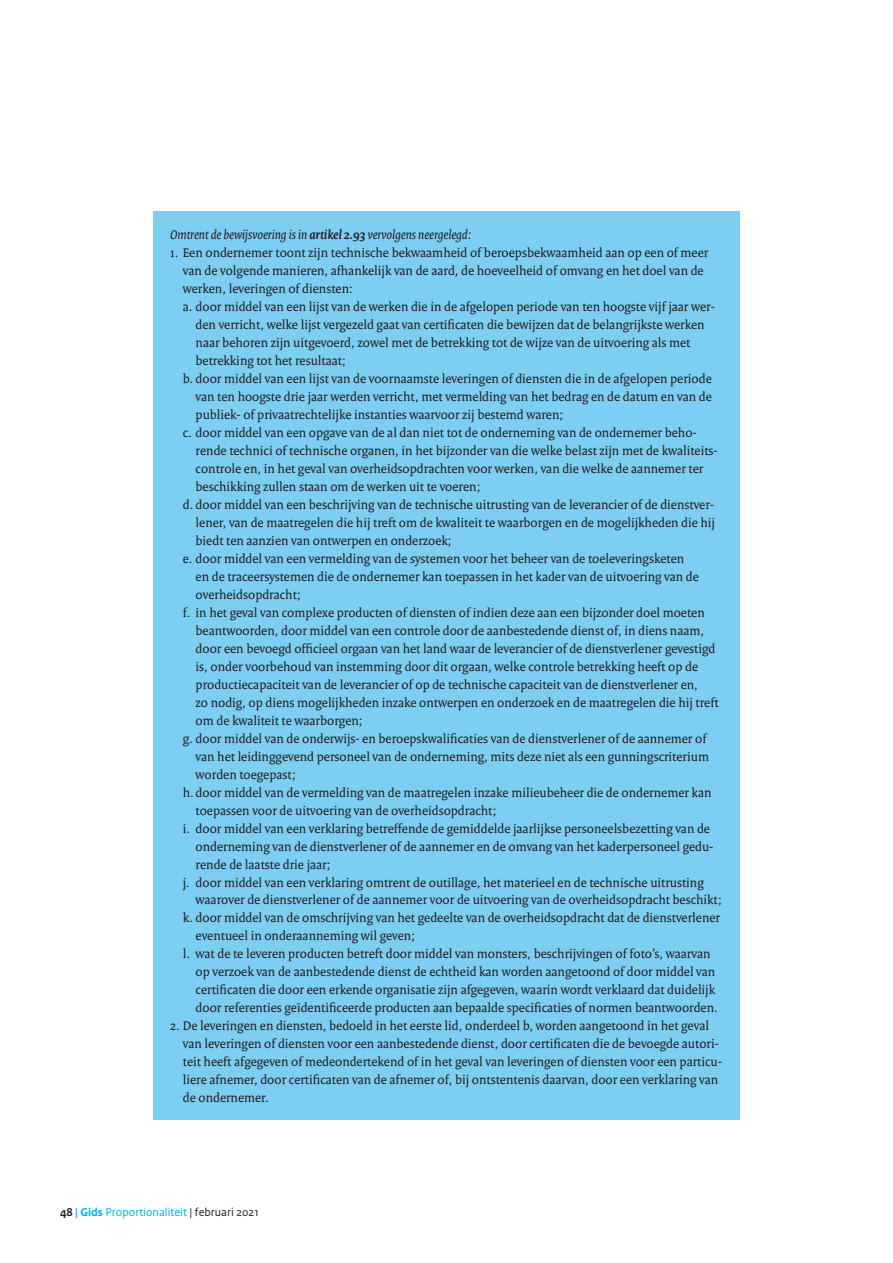
<style>
.page{position:relative;width:893px;height:1263px;background:#fff}
.page>*{position:absolute;margin:0;border:0;box-sizing:border-box;transform-origin:0 0}
.t1{font:13.5px/18px "Rijksoverheid Serif";color:#231f20}
.t2{font:italic 13.5px "Rijksoverheid Serif";color:#231f20}
.t3{font:12px "Rijksoverheid Sans Text";color:#00aeef}
.s1{font-weight:700}
.s2{font-weight:700;color:#231f20}
.s3{color:#231f20}
</style>
<div class="page">
<div style="left:153px;top:212px;width:587px;height:908px;background:#7ccff2"></div>
<p class="t2" style="left:170px;top:226px;width:303px">Omtrent de bewijsvoering is in <span class="s1">artikel 2.93</span> vervolgens neergelegd:</p>
<p class="t1" style="left:170px;top:243px;width:540px">1. Een ondernemer toont zijn technische bekwaamheid of beroepsbekwaamheid aan op een of meer</p>
<p class="t1" style="left:183px;top:261px;width:522px">van de volgende manieren, afhankelijk van de aard, de hoeveelheid of omvang en het doel van de</p>
<p class="t1" style="left:183px;top:279px;width:171px">werken, leveringen of diensten:</p>
<p class="t1" style="left:183px;top:297px;width:533px">a. door middel van een lijst van de werken die in de afgelopen periode van ten hoogste vijf jaar wer-</p>
<p class="t1" style="left:196px;top:315px;width:511px">den verricht, welke lijst vergezeld gaat van certificaten die bewijzen dat de belangrijkste werken</p>
<p class="t1" style="left:196px;top:333px;width:496px">naar behoren zijn uitgevoerd, zowel met de betrekking tot de wijze van de uitvoering als met</p>
<p class="t1" style="left:196px;top:351px;width:152px">betrekking tot het resultaat;</p>
<p class="t1" style="left:183px;top:369px;width:530px">b. door middel van een lijst van de voornaamste leveringen of diensten die in de afgelopen periode</p>
<p class="t1" style="left:196px;top:387px;width:518px">van ten hoogste drie jaar werden verricht, met vermelding van het bedrag en de datum en van de</p>
<p class="t1" style="left:196px;top:405px;width:369px">publiek- of privaatrechtelijke instanties waarvoor zij bestemd waren;</p>
<p class="t1" style="left:183px;top:423px;width:515px">c. door middel van een opgave van de al dan niet tot de onderneming van de ondernemer beho-</p>
<p class="t1" style="left:196px;top:441px;width:523px">rende technici of technische organen, in het bijzonder van die welke belast zijn met de kwaliteits-</p>
<p class="t1" style="left:196px;top:459px;width:509px">controle en, in het geval van overheidsopdrachten voor werken, van die welke de aannemer ter</p>
<p class="t1" style="left:196px;top:477px;width:286px">beschikking zullen staan om de werken uit te voeren;</p>
<p class="t1" style="left:183px;top:495px;width:533px">d. door middel van een beschrijving van de technische uitrusting van de leverancier of de dienstver-</p>
<p class="t1" style="left:196px;top:513px;width:521px">lener, van de maatregelen die hij treft om de kwaliteit te waarborgen en de mogelijkheden die hij</p>
<p class="t1" style="left:196px;top:531px;width:257px">biedt ten aanzien van ontwerpen en onderzoek;</p>
<p class="t1" style="left:183px;top:549px;width:503px">e. door middel van een vermelding van de systemen voor het beheer van de toeleveringsketen</p>
<p class="t1" style="left:196px;top:567px;width:505px">en de traceersystemen die de ondernemer kan toepassen in het kader van de uitvoering van de</p>
<p class="t1" style="left:196px;top:585px;width:107px">overheidsopdracht;</p>
<p class="t1" style="left:183px;top:603px;width:523px">f. in het geval van complexe producten of diensten of indien deze aan een bijzonder doel moeten</p>
<p class="t1" style="left:196px;top:621px;width:510px">beantwoorden, door middel van een controle door de aanbestedende dienst of, in diens naam,</p>
<p class="t1" style="left:196px;top:639px;width:521px">door een bevoegd officieel orgaan van het land waar de leverancier of de dienstverlener gevestigd</p>
<p class="t1" style="left:196px;top:657px;width:504px">is, onder voorbehoud van instemming door dit orgaan, welke controle betrekking heeft op de</p>
<p class="t1" style="left:196px;top:675px;width:504px">productiecapaciteit van de leverancier of op de technische capaciteit van de dienstverlener en,</p>
<p class="t1" style="left:196px;top:693px;width:525px">zo nodig, op diens mogelijkheden inzake ontwerpen en onderzoek en de maatregelen die hij treft</p>
<p class="t1" style="left:196px;top:711px;width:169px">om de kwaliteit te waarborgen;</p>
<p class="t1" style="left:183px;top:729px;width:525px">g. door middel van de onderwijs- en beroepskwalificaties van de dienstverlener of de aannemer of</p>
<p class="t1" style="left:196px;top:747px;width:515px">van het leidinggevend personeel van de onderneming, mits deze niet als een gunningscriterium</p>
<p class="t1" style="left:196px;top:765px;width:102px">worden toegepast;</p>
<p class="t1" style="left:183px;top:783px;width:530px">h.door middel van de vermelding van de maatregelen inzake milieubeheer die de ondernemer kan</p>
<p class="t1" style="left:196px;top:801px;width:302px">toepassen voor de uitvoering van de overheidsopdracht;</p>
<p class="t1" style="left:183px;top:819px;width:529px">i. door middel van een verklaring betreffende de gemiddelde jaarlijkse personeelsbezetting van de</p>
<p class="t1" style="left:196px;top:837px;width:519px">onderneming van de dienstverlener of de aannemer en de omvang van het kaderpersoneel gedu-</p>
<p class="t1" style="left:196px;top:855px;width:136px">rende de laatste drie jaar;</p>
<p class="t1" style="left:183px;top:873px;width:522px">j. door middel van een verklaring omtrent de outillage, het materieel en de technische uitrusting</p>
<p class="t1" style="left:196px;top:891px;width:528px">waarover de dienstverlener of de aannemer voor de uitvoering van de overheidsopdracht beschikt;</p>
<p class="t1" style="left:183px;top:909px;width:539px">k. door middel van de omschrijving van het gedeelte van de overheidsopdracht dat de dienstverlener</p>
<p class="t1" style="left:196px;top:927px;width:221px">eventueel in onderaanneming wil geven;</p>
<p class="t1" style="left:183px;top:945px;width:529px">l. wat de te leveren producten betreft door middel van monsters, beschrijvingen of foto’s, waarvan</p>
<p class="t1" style="left:196px;top:963px;width:521px">op verzoek van de aanbestedende dienst de echtheid kan worden aangetoond of door middel van</p>
<p class="t1" style="left:196px;top:981px;width:521px">certificaten die door een erkende organisatie zijn afgegeven, waarin wordt verklaard dat duidelijk</p>
<p class="t1" style="left:196px;top:999px;width:524px">door referenties geïdentificeerde producten aan bepaalde specificaties of normen beantwoorden.</p>
<p class="t1" style="left:183px;top:1017px;width:540px;text-indent:-13px">2. De leveringen en diensten, bedoeld in het eerste lid, onderdeel b, worden aangetoond in het geval van leveringen of diensten voor een aanbestedende dienst, door certificaten die de bevoegde autori&shy;teit heeft afgegeven of medeondertekend of in het geval van leveringen of diensten voor een particu&shy;liere afnemer, door certificaten van de afnemer of, bij ontstentenis daarvan, door een verklaring van de ondernemer.</p>
<p class="t3" style="left:60px;top:1205px;width:200px"><span class="s2">48</span> <span class="s1">| Gids</span> Proportionaliteit <span class="s3">| februari 2021</span></p>
</div>
